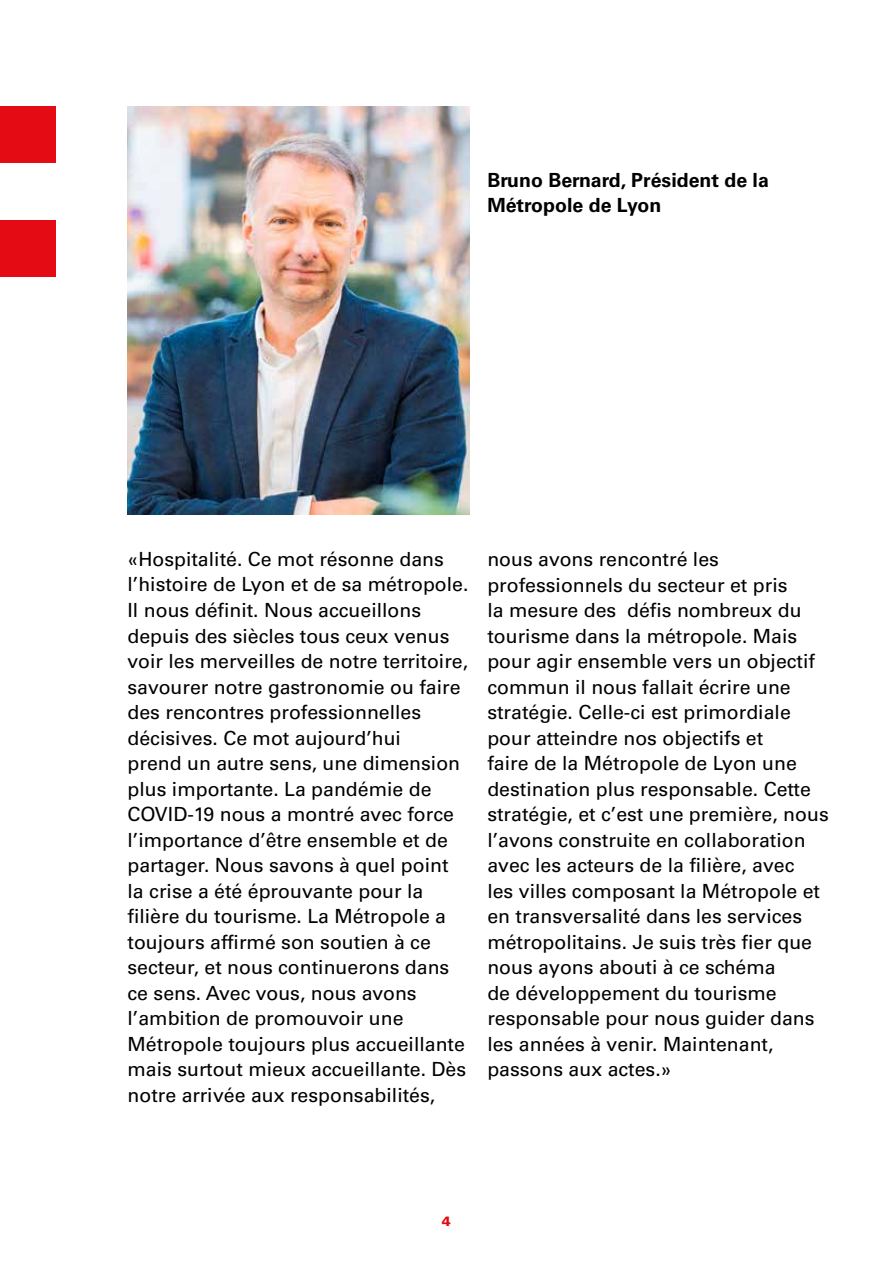
<style>
.page{position:relative;width:893px;height:1263px;background:#fff}
.page>*{position:absolute;margin:0;border:0;box-sizing:border-box;transform-origin:0 0}
.t1{font:19.5px/25.5px "Univers";color:#000}
.t2{font:700 19.5px/25.5px "Univers";color:#000}
.t3{font:900 13.5px "Univers";color:#e50b14}
</style>
<div class="page">
<img style="left:128px;top:106px;width:341px;height:408px">
<div style="left:0;top:106px;width:55px;height:57px;background:#e50b14"></div>
<div style="left:0;top:220px;width:55px;height:56px;background:#e50b14"></div>
<p class="t2" style="left:487px;top:167px;width:283px">Bruno Bernard, Président de la<br>Métropole de Lyon</p>
<p class="t1" style="left:128px;top:546px;width:342px">«Hospitalité. Ce mot résonne dans l’histoire de Lyon et de sa métropole.<br>Il nous définit. Nous accueillons depuis des siècles tous ceux venus voir les merveilles de notre territoire, savourer notre gastronomie ou faire des rencontres professionnelles décisives. Ce mot aujourd’hui<br>prend un autre sens, une dimension plus importante. La pandémie de COVID-19 nous a montré avec force l’importance d’être ensemble et de partager. Nous savons à quel point la crise a été éprouvante pour la filière du tourisme. La Métropole a toujours affirmé son soutien à ce secteur, et nous continuerons dans ce sens. Avec vous, nous avons l’ambition de promouvoir une Métropole toujours plus accueillante mais surtout mieux accueillante. Dès notre arrivée aux responsabilités,</p>
<p class="t1" style="left:487px;top:546px;width:343px">nous avons rencontré les professionnels du secteur et pris<br>la mesure des défis nombreux du tourisme dans la métropole. Mais pour agir ensemble vers un objectif commun il nous fallait écrire une stratégie. Celle-ci est primordiale pour atteindre nos objectifs et<br>faire de la Métropole de Lyon une destination plus responsable. Cette stratégie, et c’est une première, nous l’avons construite en collaboration avec les acteurs de la filière, avec<br>les villes composant la Métropole et en transversalité dans les services métropolitains. Je suis très fier que nous ayons abouti à ce schéma<br>de développement du tourisme responsable pour nous guider dans les années à venir. Maintenant, passons aux actes.»</p>
<p class="t3" style="left:442px;top:1212px;width:11px">4</p>
</div>
